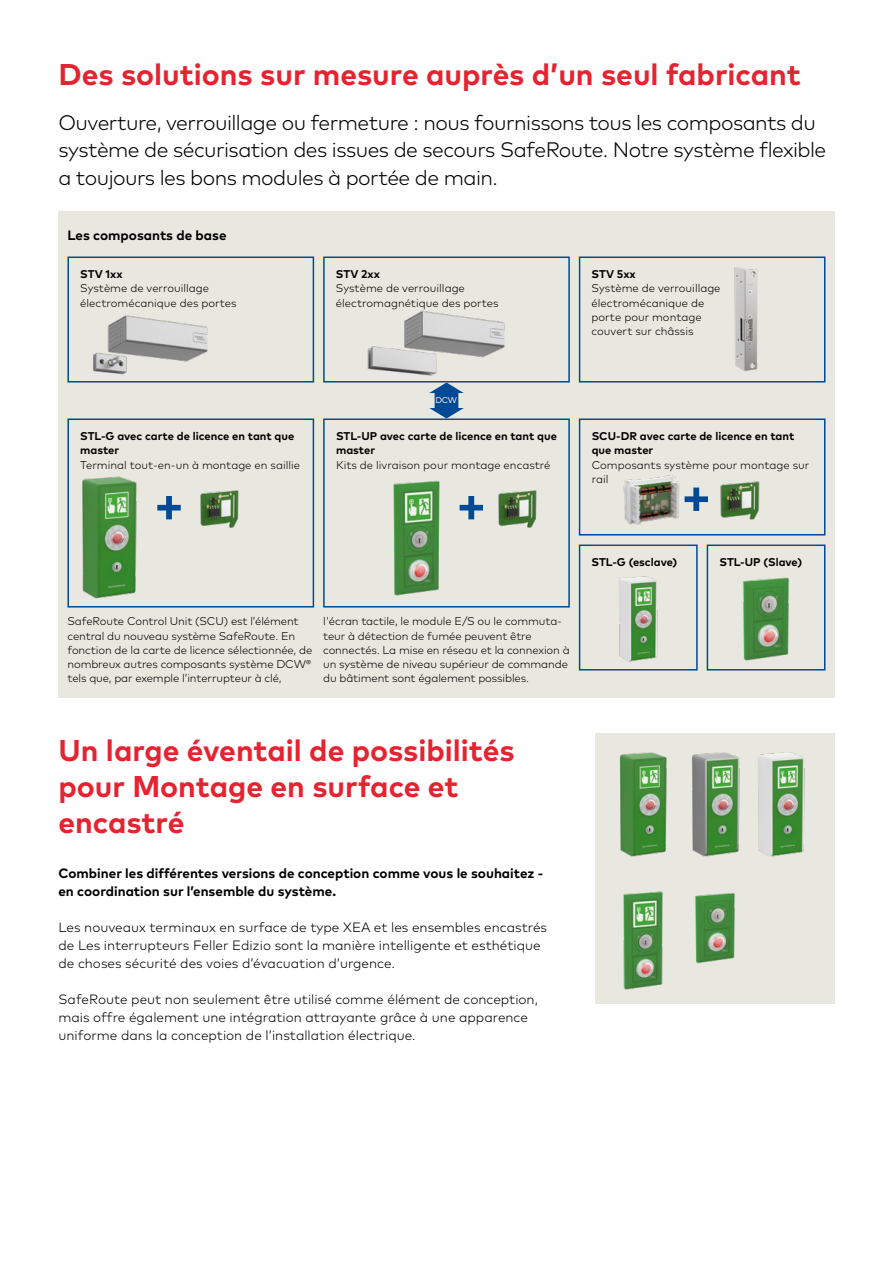
<style>
.page{position:relative;width:893px;height:1263px;background:#fff}
.page>*{position:absolute;margin:0;border:0;box-sizing:border-box;transform-origin:0 0}
.t1{font:700 30px/36px "Mark Pro";color:#e62330}
.t2{font:300 21px/27px "Mark Pro";letter-spacing:-.025em;color:#000}
.t3{font:300 13.5px/18px "Mark Pro";color:#000}
.t4{font:700 13.5px/18px "Mark Pro";color:#000}
.t5{font:300 11.25px/14.2px "Mark Pro";letter-spacing:-.01em;color:#000}
.t6{font:700 11.25px/14.2px "Mark Pro";color:#000}
.t7{font:8.4px "Mark Pro";color:#fff}
</style>
<div class="page">
<div style="left:58px;top:211px;width:776px;height:486px;background:#e9e8e0"></div>
<div style="left:595px;top:733px;width:239px;height:270px;background:#e9e8e0"></div>
<img style="left:623px;top:891px;width:40px;height:99px">
<img style="left:695px;top:892px;width:40px;height:71px">
<img style="left:619px;top:752px;width:48px;height:105px">
<img style="left:758px;top:752px;width:47px;height:105px">
<img style="left:692px;top:752px;width:48px;height:105px">
<div style="left:707px;top:544px;width:118px;height:126px;border:2px solid #004994"></div>
<svg style="left:429px;top:384px;width:35px;height:34px"></svg>
<div style="left:323px;top:418px;width:247px;height:189px;border:2px solid #004994"></div>
<svg style="left:460px;top:496px;width:23px;height:23px"></svg>
<img style="left:498px;top:490px;width:39px;height:38px">
<div style="left:579px;top:544px;width:119px;height:126px;border:2px solid #004994"></div>
<img style="left:619px;top:576px;width:39px;height:86px">
<img style="left:393px;top:480px;width:47px;height:116px">
<img style="left:743px;top:577px;width:46px;height:84px">
<div style="left:323px;top:256px;width:247px;height:126px;border:2px solid #004994"></div>
<img style="left:364px;top:310px;width:156px;height:74px">
<div style="left:579px;top:256px;width:246px;height:126px;border:2px solid #004994"></div>
<img style="left:734px;top:267px;width:24px;height:104px">
<div style="left:67px;top:256px;width:247px;height:126px;border:2px solid #004994"></div>
<img style="left:93px;top:315px;width:115px;height:60px">
<div style="left:579px;top:418px;width:246px;height:117px;border:2px solid #004994"></div>
<img style="left:623px;top:475px;width:57px;height:50px">
<svg style="left:685px;top:487px;width:23px;height:24px"></svg>
<div style="left:67px;top:418px;width:247px;height:189px;border:2px solid #004994"></div>
<img style="left:710px;top:481px;width:61px;height:52px">
<img style="left:82px;top:476px;width:55px;height:123px">
<svg style="left:157px;top:496px;width:24px;height:23px"></svg>
<img style="left:200px;top:490px;width:39px;height:38px">
<h1 class="t1" style="left:58px;top:54px;width:744px">Des solutions sur mesure auprès d’un seul fabricant</h1>
<h2 class="t2" style="left:58px;top:108px;width:769px">Ouverture, verrouillage ou fermeture : nous fournissons tous les composants du système de sécurisation des issues de secours SafeRoute. Notre système flexible a toujours les bons modules à portée de main.</h2>
<p class="t4" style="left:67px;top:225px;width:161px">Les composants de base</p>
<p class="t6" style="left:80px;top:266px;width:44px">STV 1xx</p>
<p class="t5" style="left:80px;top:280px;width:158px">Système de verrouillage électromécanique des portes</p>
<p class="t6" style="left:80px;top:428px;width:216px">STL-G avec carte de licence en tant que master</p>
<p class="t5" style="left:80px;top:457px;width:221px">Terminal tout-en-un à montage en saillie</p>
<p class="t6" style="left:336px;top:266px;width:46px">STV 2xx</p>
<p class="t5" style="left:336px;top:280px;width:164px">Système de verrouillage électromagnétique des portes</p>
<p class="t7" style="left:435px;top:394px;width:23px">DCW</p>
<p class="t6" style="left:336px;top:428px;width:222px">STL-UP avec carte de licence en tant que master</p>
<p class="t5" style="left:336px;top:457px;width:216px">Kits de livraison pour montage encastré</p>
<p class="t6" style="left:592px;top:266px;width:46px">STV 5xx</p>
<p class="t5" style="left:592px;top:280px;width:131px">Système de verrouillage électromécanique de porte pour montage couvert sur châssis</p>
<p class="t6" style="left:592px;top:428px;width:204px">SCU-DR avec carte de licence en tant que master</p>
<p class="t5" style="left:592px;top:457px;width:219px">Composants système pour montage sur rail</p>
<p class="t5" style="left:67px;top:613px;width:246px">SafeRoute Control Unit (SCU) est l’élément central du nouveau système SafeRoute. En fonction de la carte de licence sélectionnée, de nombreux autres composants système DCW® tels que, par exemple l’interrupteur à clé,</p>
<p class="t5" style="left:323px;top:613px;width:248px">l'écran tactile, le module E/S ou le commuta&shy;teur à détection de fumée peuvent être connectés. La mise en réseau et la connexion à un système de niveau supérieur de commande du bâtiment sont également possibles.</p>
<h1 class="t1" style="left:58px;top:729px;width:458px">Un large éventail de possibilités pour Montage en surface et encastré</h1>
<p class="t4" style="left:58px;top:863px;width:486px">Combiner les différentes versions de conception comme vous le souhaitez - en coordination sur l’ensemble du système.</p>
<p class="t3" style="left:58px;top:917px;width:490px">Les nouveaux terminaux en surface de type XEA et les ensembles encastrés de Les interrupteurs Feller Edizio sont la manière intelligente et esthétique de choses sécurité des voies d’évacuation d’urgence.</p>
<p class="t3" style="left:58px;top:989px;width:481px">SafeRoute peut non seulement être utilisé comme élément de conception, mais offre également une intégration attrayante grâce à une apparence uniforme dans la conception de l’installation électrique.</p>
<p class="t6" style="left:592px;top:554px;width:87px">STL-G (esclave)</p>
<p class="t6" style="left:719px;top:554px;width:84px">STL-UP (Slave)</p>
</div>
